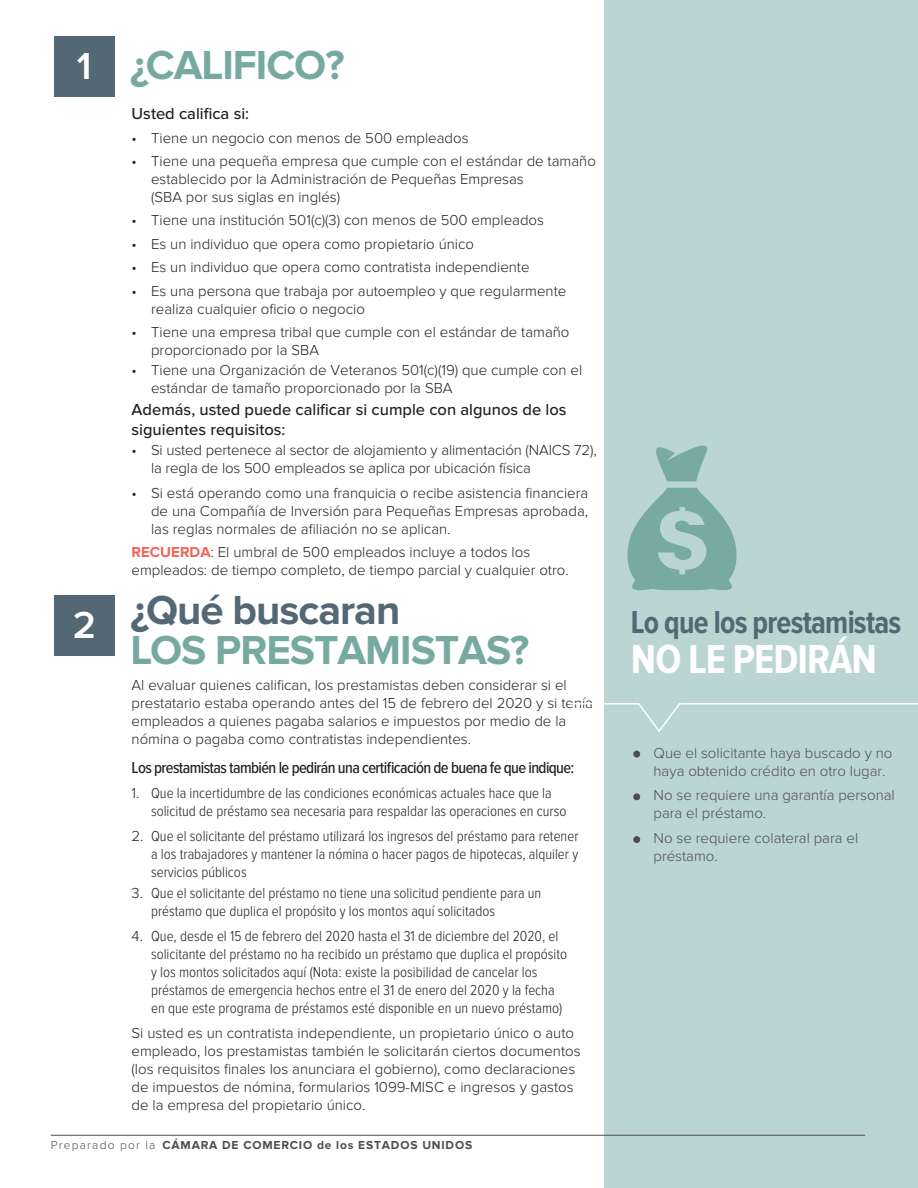
<style>
.page{position:relative;width:918px;height:1188px;background:#fff}
.page>*{position:absolute;margin:0;border:0;box-sizing:border-box;transform-origin:0 0}
.t1{font:700 42px "Proxima Nova";letter-spacing:-.025em;color:#76aaa1}
.t2{font:700 42px "Proxima Nova";letter-spacing:-.025em;color:#536874}
.t3{font:700 42px "Proxima Nova Cond";letter-spacing:-.025em;color:#fff}
.t4{font:600 39px "Proxima Nova";color:#fff}
.t5{font:700 33px "Proxima Nova Cond";letter-spacing:-.025em;color:#536874;scale:.94 1}
.t6{font:500 16.5px/19.8px "Proxima Nova";color:#231f20}
.t7{font:500 16.5px "Proxima Nova Cond";letter-spacing:-.035em;color:#231f20}
.t8{font:300 15px/18px "Proxima Nova";color:#231f20}
.t9{font:300 15px/18px "Proxima Nova Cond";color:#231f20}
.t10{font:300 15px/18px "Proxima Nova";color:#4d4d4f}
.t11{font:700 12px "Proxima Nova";letter-spacing:.07em;color:#4d4d4f}
.s1{font-weight:700;color:#f16457}
.s2{font-family:"Proxima Nova"}
.s3{font-weight:300}
.s4{font-weight:900}
</style>
<div class="page">
<div style="left:605px;top:0;width:313px;height:1188px;background:#bbd5d2"></div>
<div style="left:633px;top:751px;width:7px;height:7px;border:3px solid #4d4d4f;border-radius:50%"></div>
<div style="left:633px;top:793px;width:7px;height:7px;border:3px solid #4d4d4f;border-radius:50%"></div>
<div style="left:633px;top:836px;width:7px;height:7px;border:3px solid #4d4d4f;border-radius:50%"></div>
<svg style="left:604px;top:702px;width:314px;height:32px"></svg>
<hr style="left:51px;top:1135px;width:814px;height:1px;background:#4d4d4f">
<div style="left:54px;top:36px;width:61px;height:61px;background:#536874"></div>
<div style="left:54px;top:595px;width:61px;height:61px;background:#536874"></div>
<svg style="left:656px;top:446px;width:52px;height:36px"></svg>
<svg style="left:627px;top:488px;width:110px;height:102px"></svg>
<h2 class="t4" style="left:77px;top:43px;width:16px">1</h2>
<h2 class="t4" style="left:73px;top:603px;width:25px">2</h2>
<h1 class="t1" style="left:130px;top:41px;width:216px">¿CALIFICO?</h1>
<p class="t6" style="left:132px;top:104px;width:119px">Usted califica si:</p>
<p class="t8" style="left:132px;top:129px;width:338px">• Tiene un negocio con menos de 500 empleados</p>
<p class="t8" style="left:151px;top:152px;width:446px;text-indent:-20px">• Tiene una pequeña empresa que cumple con el estándar de tamaño establecido por la Administración de Pequeñas Empresas<br>(SBA por sus siglas en inglés)</p>
<p class="t8" style="left:132px;top:212px;width:414px">• Tiene una institución 501(c)(3) con menos de 500 empleados</p>
<p class="t8" style="left:132px;top:235px;width:344px">• Es un individuo que opera como propietario único</p>
<p class="t8" style="left:132px;top:258px;width:400px">• Es un individuo que opera como contratista independiente</p>
<p class="t8" style="left:151px;top:282px;width:417px;text-indent:-20px">• Es una persona que trabaja por autoempleo y que regularmente realiza cualquier oficio o negocio</p>
<p class="t8" style="left:151px;top:323px;width:420px;text-indent:-20px">• Tiene una empresa tribal que cumple con el estándar de tamaño proporcionado por la SBA</p>
<p class="t8" style="left:151px;top:362px;width:433px;text-indent:-20px">• Tiene una Organización de Veteranos 501(c)(19) que cumple con el estándar de tamaño proporcionado por la SBA</p>
<p class="t6" style="left:132px;top:401px;width:436px">Además, usted puede calificar si cumple con algunos de los siguientes requisitos:</p>
<p class="t8" style="left:151px;top:441px;width:447px;text-indent:-20px">• Si usted pertenece al sector de alojamiento y alimentación (NAICS 72), la regla de los 500 empleados se aplica por ubicación física</p>
<p class="t8" style="left:151px;top:484px;width:439px;text-align:justify;text-indent:-20px">• Si está operando como una franquicia o recibe asistencia financiera de una Compañía de Inversión para Pequeñas Empresas aprobada, las reglas normales de afiliación no se aplican.</p>
<p class="t8" style="left:132px;top:543px;width:439px"><span class="s1">RECUERDA</span>: El umbral de 500 empleados incluye a todos los empleados: de tiempo completo, de tiempo parcial y cualquier otro.</p>
<h1 class="t2" style="left:130px;top:585px;width:272px">¿Qué buscaran</h1>
<h1 class="t1" style="left:130px;top:626px;width:400px">LOS PRESTAMISTAS?</h1>
<p class="t8" style="left:132px;top:676px;width:463px">Al evaluar quienes califican, los prestamistas deben considerar si el prestatario estaba operando antes del 15 de febrero del 2020 y si tenía empleados a quienes pagaba salarios e impuestos por medio de la nómina o pagaba como contratistas independientes.</p>
<p class="t7" style="left:132px;top:759px;width:444px">Los prestamistas también le pedirán una certificación de buena fe que indique:</p>
<p class="t9" style="left:151px;top:784px;width:417px;text-indent:-20px"><span class="s2">1.</span> Que la incertidumbre de las condiciones económicas actuales hace que la solicitud de préstamo sea necesaria para respaldar las operaciones en curso</p>
<p class="t9" style="left:151px;top:827px;width:429px;text-align:justify;text-indent:-20px"><span class="s2">2.</span> Que el solicitante del préstamo utilizará los ingresos del préstamo para retener a los trabajadores y mantener la nómina o hacer pagos de hipotecas, alquiler y servicios públicos</p>
<p class="t9" style="left:151px;top:885px;width:392px;text-indent:-20px"><span class="s2">3.</span> Que el solicitante del préstamo no tiene una solicitud pendiente para un préstamo que duplica el propósito y los montos aquí solicitados</p>
<p class="t9" style="left:151px;top:927px;width:418px;text-indent:-20px"><span class="s2">4.</span> Que, desde el 15 de febrero del 2020 hasta el 31 de diciembre del 2020, el solicitante del préstamo no ha recibido un préstamo que duplica el propósito y los montos solicitados aquí (Nota: existe la posibilidad de cancelar los préstamos de emergencia hechos entre el 31 de enero del 2020 y la fecha en que este programa de préstamos esté disponible en un nuevo préstamo)</p>
<p class="t8" style="left:132px;top:1024px;width:451px">Si usted es un contratista independiente, un propietario único o auto empleado, los prestamistas también le solicitarán ciertos documentos (los requisitos finales los anunciara el gobierno), como declaraciones de impuestos de nómina, formularios 1099-MISC e ingresos y gastos de la empresa del propietario único.</p>
<p class="t11" style="left:51px;top:1138px;width:423px"><span class="s3">Preparado por la</span> CÁMARA DE COMERCIO de los ESTADOS UNIDOS</p>
<h3 class="t5" style="left:631px;top:603px;width:289px">Lo que los prestamistas</h3>
<h1 class="t3" style="left:631px;top:636px;width:248px">NO LE PEDIRÁN</h1>
<p class="t10" style="left:654px;top:744px;width:240px;text-indent:-20px"><span class="s4">•</span> Que el solicitante haya buscado y no haya obtenido crédito en otro lugar.</p>
<p class="t10" style="left:654px;top:787px;width:243px;text-indent:-20px"><span class="s4">•</span> No se requiere una garantía personal para el préstamo.</p>
<p class="t10" style="left:654px;top:829px;width:206px;text-indent:-20px"><span class="s4">•</span> No se requiere colateral para el préstamo.</p>
</div>
